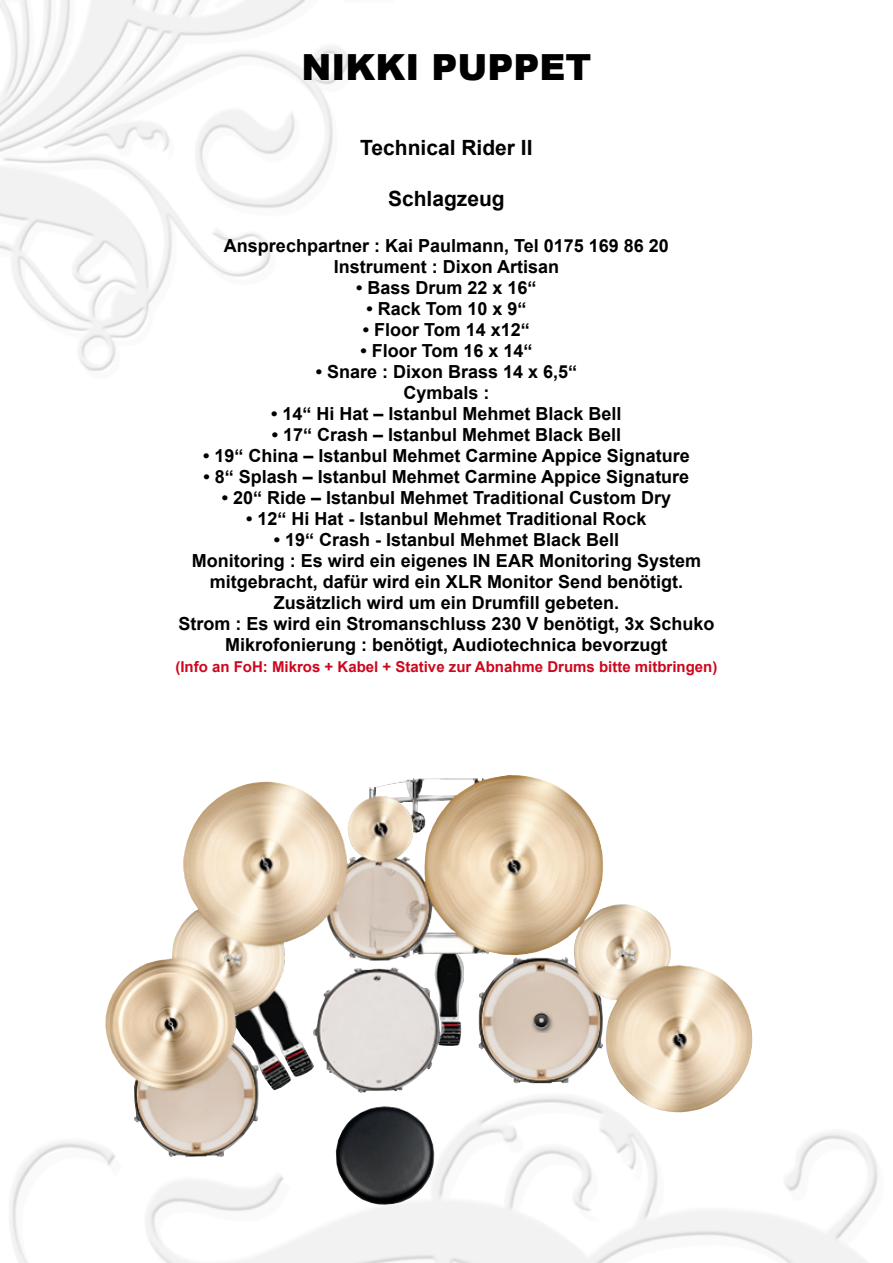
<style>
.page{position:relative;width:893px;height:1263px;background:#fff}
.page>*{position:absolute;margin:0;border:0;box-sizing:border-box;transform-origin:0 0}
.t1{font:900 36px "Arial";color:#000}
.t2{font:700 21px "Arial";color:#000}
.t3{font:700 18px "Arial";color:#000}
.t4{font:700 15px "Arial";color:#cd071e}
</style>
<div class="page">
<img style="left:0;top:0;width:878px;height:1263px">
<img style="left:105px;top:776px;width:395px;height:381px">
<p class="t1" style="left:301px;top:41px;width:291px">NIKKI PUPPET</p>
<p class="t2" style="left:360px;top:134px;width:174px">Technical Rider II</p>
<p class="t2" style="left:388px;top:185px;width:118px">Schlagzeug</p>
<p class="t3" style="left:224px;top:234px;width:446px">Ansprechpartner : Kai Paulmann, Tel 0175 169 86 20</p>
<p class="t3" style="left:334px;top:255px;width:227px">Instrument : Dixon Artisan</p>
<p class="t3" style="left:356px;top:276px;width:182px">• Bass Drum 22 x 16“</p>
<p class="t3" style="left:366px;top:297px;width:162px">• Rack Tom 10 x 9“</p>
<p class="t3" style="left:363px;top:318px;width:169px">• Floor Tom 14 x12“</p>
<p class="t3" style="left:360px;top:339px;width:174px">• Floor Tom 16 x 14“</p>
<p class="t3" style="left:316px;top:360px;width:263px">• Snare : Dixon Brass 14 x 6,5“</p>
<p class="t3" style="left:403px;top:381px;width:88px">Cymbals :</p>
<p class="t3" style="left:271px;top:402px;width:352px">• 14“ Hi Hat – Istanbul Mehmet Black Bell</p>
<p class="t3" style="left:272px;top:423px;width:351px">• 17“ Crash – Istanbul Mehmet Black Bell</p>
<p class="t3" style="left:203px;top:444px;width:488px">• 19“ China – Istanbul Mehmet Carmine Appice Signature</p>
<p class="t3" style="left:204px;top:465px;width:487px">• 8“ Splash – Istanbul Mehmet Carmine Appice Signature</p>
<p class="t3" style="left:222px;top:486px;width:451px">• 20“ Ride – Istanbul Mehmet Traditional Custom Dry</p>
<p class="t3" style="left:246px;top:507px;width:402px">• 12“ Hi Hat - Istanbul Mehmet Traditional Rock</p>
<p class="t3" style="left:274px;top:528px;width:347px">• 19“ Crash - Istanbul Mehmet Black Bell</p>
<p class="t3" style="left:192px;top:549px;width:511px">Monitoring : Es wird ein eigenes IN EAR Monitoring System</p>
<p class="t3" style="left:210px;top:570px;width:475px">mitgebracht, dafür wird ein XLR Monitor Send benötigt.</p>
<p class="t3" style="left:274px;top:591px;width:347px">Zusätzlich wird um ein Drumfill gebeten.</p>
<p class="t3" style="left:178px;top:612px;width:538px">Strom : Es wird ein Stromanschluss 230 V benötigt, 3x Schuko</p>
<p class="t3" style="left:225px;top:633px;width:444px">Mikrofonierung : benötigt, Audiotechnica bevorzugt</p>
<p class="t4" style="left:175px;top:657px;width:544px">(Info an FoH: Mikros + Kabel + Stative zur Abnahme Drums bitte mitbringen)</p>
</div>
